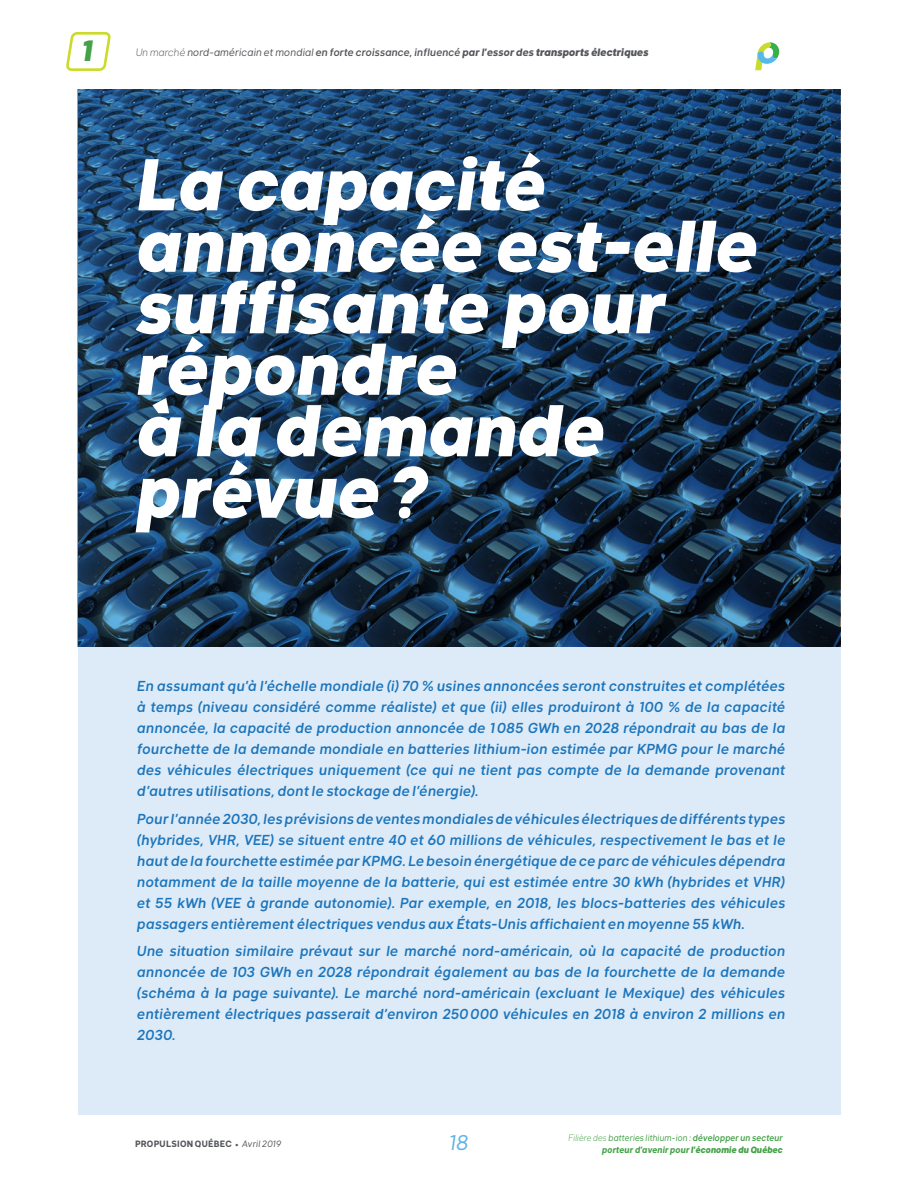
<style>
.page{position:relative;width:918px;height:1188px;background:#fff}
.page>*{position:absolute;margin:0;border:0;box-sizing:border-box;transform-origin:0 0}
.t1{font:italic 800 72px/61.5px "Klima";color:#fff}
.t2{font:italic 800 28.95px "Klima";color:#44a147}
.t3{font:italic 21px "Klima";color:#5fb3e4}
.t4{font:italic 500 14.25px/21px "Klima";letter-spacing:.015em;color:#1c75bc;text-align:justify}
.t5{font:italic 500 10.5px "Klima";color:#54565b}
.t6{font:italic 9px "Klima";color:#44a147;scale:.96 1}
.t7{font:italic 700 9px "Klima";color:#44a147;scale:.96 1}
.t8{font:700 9px "Klima";letter-spacing:.025em;color:#54565b}
.s1{font-weight:300}
.s2{font-weight:400}
.s3{font-weight:700}
.s4{font-weight:800}
.s5{font-family:"Minion Pro";font-weight:400}
.s6{font-weight:400;font-style:italic}
.s7{font-weight:500}
</style>
<div class="page">
<svg style="left:66px;top:32px;width:44px;height:39px"></svg>
<svg style="left:755px;top:42px;width:25px;height:28px"></svg>
<div style="left:78px;top:643px;width:762px;height:472px;background:#ddebf8"></div>
<img style="left:78px;top:89px;width:763px;height:557px">
<h2 class="t2" style="left:83px;top:25px;width:13px">1</h2>
<p class="t5" style="left:136px;top:43px;width:514px"><span class="s1">Un marché</span> <span class="s2">nord-américain et mondial</span> en forte croissance, influencé <span class="s3">par l’essor des</span> <span class="s4">transports électriques</span></p>
<h1 class="t1" style="left:137px;top:145px;width:623px">La capacité annoncée est-elle suffisante pour répondre<br>à la demande prévue?</h1>
<p class="t4" style="left:137px;top:674px;width:650px">En assumant qu’à l’échelle mondiale (i) 70 % usines annoncées seront construites et complétées à temps (niveau considéré comme réaliste) et que (ii) elles produiront à 100 % de la capacité annoncée, la capacité de production annoncée de 1085 GWh en 2028 répondrait au bas de la fourchette de la demande mondiale en batteries lithium-ion estimée par KPMG pour le marché des véhicules électriques uniquement (ce qui ne tient pas compte de la demande provenant d’autres utilisations, dont le stockage de l’énergie).</p>
<p class="t4" style="left:137px;top:806px;width:650px">Pour l’année 2030, les prévisions de ventes mondiales de véhicules électriques de différents types (hybrides, VHR, VEE) se situent entre 40 et 60 millions de véhicules, respectivement le bas et le haut de la fourchette estimée par KPMG. Le besoin énergétique de ce parc de véhicules dépendra notamment de la taille moyenne de la batterie, qui est estimée entre 30 kWh (hybrides et VHR) et 55 kWh (VEE à grande autonomie). Par exemple, en 2018, les blocs-batteries des véhicules passagers entièrement électriques vendus aux États-Unis affichaient en moyenne 55 kWh.</p>
<p class="t4" style="left:137px;top:939px;width:650px">Une situation similaire prévaut sur le marché nord-américain, où la capacité de production annoncée de 103 GWh en 2028 répondrait également au bas de la fourchette de la demande (schéma à la page suivante). Le marché nord-américain (excluant le Mexique) des véhicules entièrement électriques passerait d’environ 250000 véhicules en 2018 à environ 2 millions en 2030.</p>
<p class="t8" style="left:135px;top:1136px;width:148px">PROPULSION QUÉBEC <span class="s5">•</span> <span class="s6">Avril 2019</span></p>
<p class="t6" style="left:569px;top:1130px;width:225px"><span class="s1">Filière des</span> batteries lithium-ion : <span class="s7">développer un secteur</span></p>
<h3 class="t3" style="left:449px;top:1125px;width:21px">18</h3>
<p class="t7" style="left:602px;top:1142px;width:190px">porteur d’avenir pour <span class="s4">l’économie du Québec</span></p>
</div>
